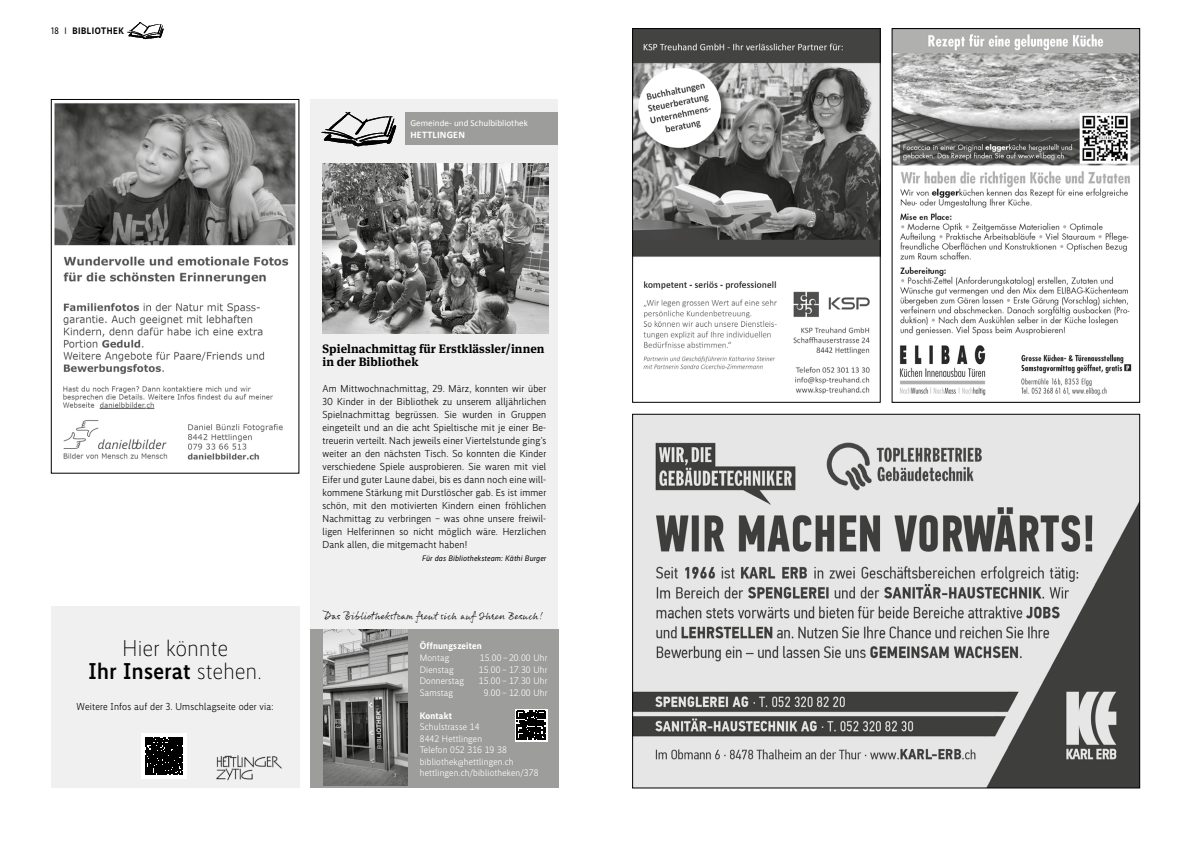
<style>
.page{position:relative;width:1191px;height:842px;background:#fff}
.page>*{position:absolute;margin:0;border:0;box-sizing:border-box;transform-origin:0 0}
.t1{font:300 23px/23px "Realist Narrow";letter-spacing:.02em;color:#000;text-align:center}
.t2{font:700 12.2px/13px "Meta Serif Pro";letter-spacing:.005em;color:#000}
.t3{font:10.5px "Rollerscript Rough";letter-spacing:.02em;color:#000}
.t4{font:300 10.2px/13px "Realist Narrow";letter-spacing:.02em;color:#000;text-align:justify}
.t5{font:700 10px "Calibri";letter-spacing:.02em;color:#fff}
.t6{font:300 9.5px/11.5px "Realist Narrow";letter-spacing:.02em;color:#fff}
.t7{font:700 9.5px "Realist Narrow";letter-spacing:.02em;color:#fff}
.t8{font:700 9.5px "Realist Narrow";letter-spacing:.06em;color:#000;scale:.93 1}
.t9{font:9.2px "Calibri";color:#fff}
.t10{font:italic 8px "Realist Narrow";letter-spacing:.03em;color:#000}
.s1{font-weight:400}
.s2{font-weight:500}
</style>
<div class="page">
<div style="left:310px;top:99px;width:248px;height:533px;background:#f0f0f0"></div>
<img style="left:322px;top:111px;width:75px;height:36px">
<div style="left:310px;top:629px;width:248px;height:159px;background:#9d9d9c"></div>
<img style="left:323px;top:629px;width:84px;height:157px">
<svg style="left:515px;top:709px;width:32px;height:33px"></svg>
<svg style="left:516px;top:711px;width:29px;height:29px"></svg>
<div style="left:405px;top:113px;width:152px;height:32px;background:#9d9d9c"></div>
<img style="left:322px;top:164px;width:226px;height:169px">
<img style="left:128px;top:22px;width:36px;height:17px">
<img style="left:634px;top:416px;width:504px;height:370px">
<div style="left:51px;top:607px;width:248px;height:181px;background:#f0f0f0"></div>
<div style="left:141px;top:733px;width:46px;height:45px;background:#fff"></div>
<svg style="left:145px;top:737px;width:38px;height:37px"></svg>
<img style="left:216px;top:755px;width:66px;height:26px">
<img style="left:893px;top:30px;width:245px;height:366px">
<div style="left:891px;top:28px;width:249px;height:375px;border:1px solid #000"></div>
<img style="left:54px;top:103px;width:242px;height:357px">
<div style="left:51px;top:99px;width:248px;height:374px;border:1px solid #000"></div>
<img style="left:634px;top:30px;width:244px;height:364px">
<div style="left:632px;top:28px;width:248px;height:375px;border:1px solid #000"></div>
<p class="t8" style="left:51px;top:25px;width:80px"><span class="s1">18 I</span> BIBLIOTHEK</p>
<p class="t9" style="left:410px;top:117px;width:119px">Gemeinde- und Schulbibliothek</p>
<p class="t5" style="left:410px;top:128px;width:56px">HETTLINGEN</p>
<h1 class="t1" style="left:88px;top:636px;width:175px">Hier könnte<br><span class="s2">Ihr Inserat</span> stehen.</h1>
<p class="t4" style="left:77px;top:700px;width:199px">Weitere Infos auf der 3. Umschlagseite oder via:</p>
<p class="t2" style="left:322px;top:341px;width:223px">Spielnachmittag für Erstklässler/innen in der Bibliothek</p>
<p class="t4" style="left:322px;top:382px;width:225px">Am Mittwochnachmittag, 29. März, konnten wir über 30 Kinder in der Bibliothek zu unserem alljährlichen Spielnachmittag begrüssen. Sie wurden in Gruppen eingeteilt und an die acht Spieltische mit je einer Be&shy;treuerin verteilt. Nach jeweils einer Viertelstunde ging’s weiter an den nächsten Tisch. So konnten die Kinder verschiedene Spiele ausprobieren. Sie waren mit viel Eifer und guter Laune dabei, bis es dann noch eine will&shy;kommene Stärkung mit Durstlöscher gab. Es ist immer schön, mit den motivierten Kindern einen fröhlichen Nachmittag zu verbringen – was ohne unsere freiwil&shy;ligen Helferinnen so nicht möglich wäre. Herzlichen Dank allen, die mitgemacht haben!</p>
<p class="t10" style="left:422px;top:553px;width:126px">Für das Bibliotheksteam: Käthi Burger</p>
<p class="t3" style="left:323px;top:609px;width:222px">Das Bibliotheksteam freut sich auf Ihren Besuch!</p>
<p class="t7" style="left:420px;top:641px;width:63px">Öffnungszeiten</p>
<p class="t6" style="left:420px;top:652px;width:31px">Montag</p>
<p class="t6" style="left:480px;top:652px;width:69px">15.00 – 20.00 Uhr</p>
<p class="t6" style="left:420px;top:664px;width:36px">Dienstag</p>
<p class="t6" style="left:479px;top:664px;width:70px">15.00 – 17.30 Uhr</p>
<p class="t6" style="left:420px;top:675px;width:46px">Donnerstag</p>
<p class="t6" style="left:479px;top:675px;width:70px">15.00 – 17.30 Uhr</p>
<p class="t6" style="left:420px;top:687px;width:35px">Samstag</p>
<p class="t6" style="left:484px;top:687px;width:65px">9.00 – 12.00 Uhr</p>
<p class="t7" style="left:420px;top:710px;width:34px">Kontakt</p>
<p class="t6" style="left:420px;top:721px;width:120px">Schulstrasse 14<br>8442 Hettlingen<br>Telefon 052 316 19 38 bibliothek@hettlingen.ch hettlingen.ch/bibliotheken/378</p>
</div>
